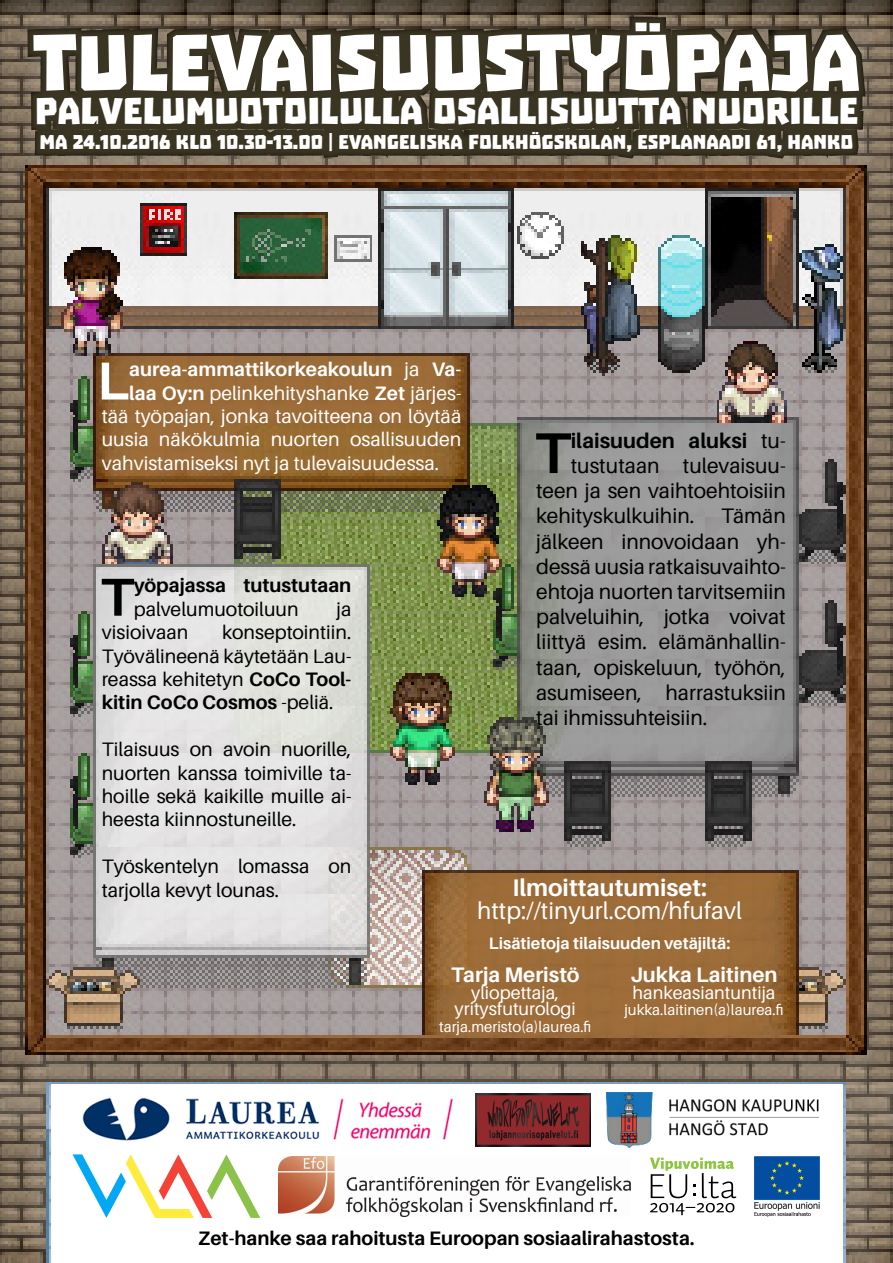
<style>
.page{position:relative;width:893px;height:1263px;background:#fff}
.page>*{position:absolute;margin:0;border:0;box-sizing:border-box;transform-origin:0 0}
.t1{font:90px "Troika";color:#fff}
.t2{font:700 57.45px "Aileron";color:#000101}
.t3{font:700 53.4px "Aileron";color:#fff}
.t4{font:700 53.4px "Aileron";color:#000101}
.t5{font:42px "Troika";color:#fff}
.t6{font:24px/22.5px "Aileron";color:#fff;text-align:center}
.t7{font:22.5px "Troika";color:#fff}
.t8{font:21px/25.2px "Aileron";color:#000101;text-align:justify}
.t9{font:700 21px "Aileron";color:#fff}
.t10{font:700 21px "Aileron";color:#000101}
.t11{font:19.5px/23.4px "Aileron";color:#000101;text-align:justify}
.t12{font:19.5px "Aileron";color:#fff}
.t13{font:700 19.5px/23.4px "Aileron";color:#000101}
.t14{font:700 19.5px "Aileron";color:#fff}
.t15{font:18px "Aileron";color:#fff}
.t16{font:700 16.5px "Aileron";color:#fff}
.t17{font:15px "Aileron";color:#fff}
.s1{font-weight:400}
.s2{font-weight:700}
</style>
<div class="page">
<img style="left:0;top:0;width:893px;height:1263px">
<div style="left:51px;top:1085px;width:791px;height:178px;background:#fff"></div>
<div style="left:2px;top:0;width:891px;height:248px;background:#000;opacity:.75"></div>
<img style="left:475px;top:1093px;width:115px;height:54px">
<img style="left:82px;top:1097px;width:371px;height:44px">
<svg style="left:650px;top:1157px;width:86px;height:58px"></svg>
<img style="left:755px;top:1156px;width:64px;height:60px">
<img style="left:278px;top:1156px;width:353px;height:60px">
<svg style="left:73px;top:1154px;width:187px;height:64px"></svg>
<img style="left:607px;top:1093px;width:212px;height:54px">
<h1 class="t1" style="left:33px;top:12px;width:829px">TULEVAISUUSTYÖPAJA</h1>
<h3 class="t5" style="left:35px;top:87px;width:825px">PALVELUMUOTOILULLA OSALLISUUTTA NUORILLE</h3>
<p class="t7" style="left:40px;top:130px;width:815px">MA 24.10.2016 KLO 10.30-13.00 | EVANGELISKA FOLKHÖGSKOLAN, ESPLANAADI 61, HANKO</p>
<p class="t3" style="left:97px;top:351px;width:34px">L</p>
<p class="t14" style="left:129px;top:358px;width:334px">aurea-ammattikorkeakoulun <span class="s1">ja</span> Va-</p>
<p class="t12" style="left:129px;top:382px;width:334px"><span class="s2">laa Oy:n</span> pelinkehityshanke <span class="s2">Zet</span> järjes-</p>
<p class="t12" style="left:102px;top:405px;width:361px">tää työpajan, jonka tavoitteena on löytää</p>
<p class="t12" style="left:102px;top:429px;width:361px">uusia näkökulmia nuorten osallisuuden</p>
<p class="t12" style="left:102px;top:452px;width:339px">vahvistamiseksi nyt ja tulevaisuudessa.</p>
<p class="t4" style="left:101px;top:567px;width:35px">T</p>
<p class="t13" style="left:134px;top:574px;width:219px">yöpajassa tutustutaan <span class="s1">palvelumuotoiluun</span></p>
<p class="t11" style="left:337px;top:597px;width:16px">ja</p>
<p class="t11" style="left:102px;top:621px;width:251px;text-indent:120px">konseptointiin.<br>Työvälineenä käytetään Lau&shy;reassa kehitetyn <span class="s2">CoCo Tool&shy;kitin CoCo Cosmos</span> -peliä.</p>
<p class="t11" style="left:102px;top:738px;width:251px">Tilaisuus on avoin nuorille, nuorten kanssa toimiville ta&shy;hoille sekä kaikille muille ai&shy;heesta kiinnostuneille.</p>
<p class="t11" style="left:102px;top:855px;width:251px">Työskentelyn lomassa on tarjolla kevyt lounas.</p>
<p class="t11" style="left:102px;top:621px;width:88px">visioivaan</p>
<p class="t2" style="left:535px;top:421px;width:37px">T</p>
<p class="t10" style="left:571px;top:429px;width:217px">ilaisuuden aluksi <span class="s1">tu-</span></p>
<p class="t8" style="left:571px;top:453px;width:217px">tustutaan tulevaisuu-</p>
<p class="t8" style="left:536px;top:479px;width:251px">teen ja sen vaihtoehtoisiin</p>
<p class="t8" style="left:536px;top:504px;width:160px">kehityskulkuihin.</p>
<p class="t8" style="left:536px;top:504px;width:251px;text-indent:185px">Tämän jälkeen innovoidaan yh&shy;dessä uusia ratkaisuvaihto&shy;ehtoja nuorten tarvitsemiin palveluihin, jotka voivat liittyä esim. elämänhallin&shy;taan, opiskeluun, työhön, asumiseen, harrastuksiin tai ihmissuhteisiin.</p>
<p class="t6" style="left:477px;top:877px;width:266px"><span class="s2">Ilmoittautumiset: </span>http://tinyurl.com/hfufavl</p>
<p class="t16" style="left:489px;top:934px;width:243px">Lisätietoja tilaisuuden vetäjiltä:</p>
<p class="t9" style="left:451px;top:963px;width:130px">Tarja Meristö</p>
<p class="t15" style="left:471px;top:983px;width:89px">yliopettaja,</p>
<p class="t15" style="left:455px;top:999px;width:123px">yritysfuturologi</p>
<p class="t17" style="left:439px;top:1018px;width:154px">tarja.meristo(a)laurea.fi</p>
<p class="t9" style="left:630px;top:963px;width:149px">Jukka Laitinen</p>
<p class="t15" style="left:632px;top:983px;width:144px">hankeasiantuntija</p>
<p class="t17" style="left:624px;top:1002px;width:161px">jukka.laitinen(a)laurea.fi</p>
<p class="t13" style="left:198px;top:1227px;width:498px">Zet-hanke saa rahoitusta Euroopan sosiaalirahastosta.</p>
</div>
